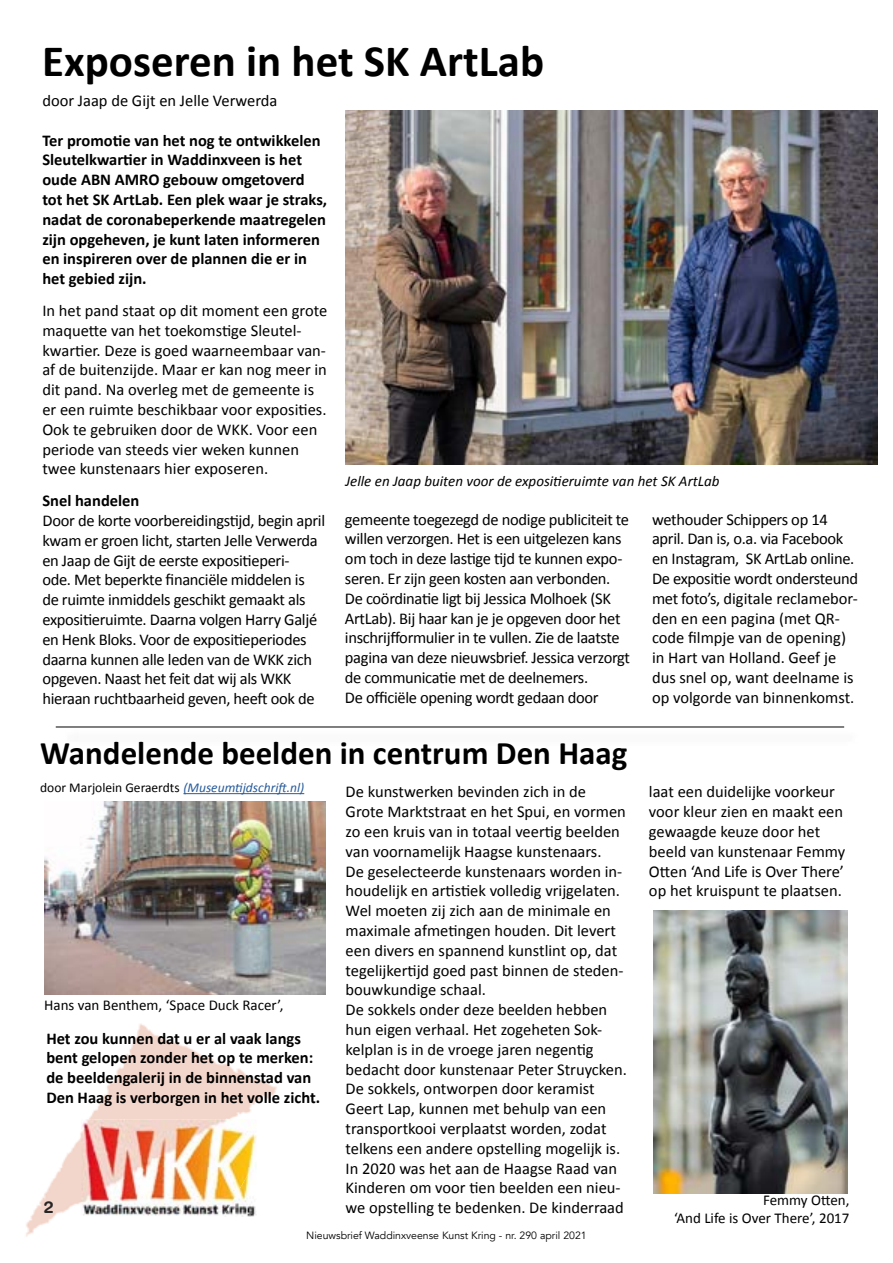
<style>
.page{position:relative;width:893px;height:1263px;background:#fff}
.page>*{position:absolute;margin:0;border:0;box-sizing:border-box;transform-origin:0 0}
.t1{font:700 45px "Calibri";color:#000}
.t2{font:700 33px "Calibri";color:#000}
.t3{font:16.5px/19.8px "Calibri";letter-spacing:-.005em;color:#000}
.t4{font:700 16.5px/19.8px "Calibri";color:#000}
.t5{font:700 16.5px "Helvetica Rounded";color:#272627}
.t6{font:15px/18px "Calibri";color:#000;text-align:right}
.t7{font:italic 15px "Calibri";color:#000}
.t8{font:13.5px "Calibri";color:#000}
.t9{font:10.5px "Avenir";color:#000}
.s1{font-style:italic;color:#275b9b}
</style>
<div class="page">
<img style="left:26px;top:1023px;width:251px;height:214px">
<img style="left:81px;top:1119px;width:175px;height:97px">
<div style="left:60px;top:729px;width:801px;height:17px;background:#fbfbfb"></div>
<hr style="left:56px;top:727px;width:788px;height:1px;background:#000">
<img style="left:345px;top:111px;width:532px;height:353px">
<img style="left:44px;top:801px;width:281px;height:193px">
<img style="left:653px;top:910px;width:195px;height:283px">
<hr style="left:183px;top:793px;width:121px;height:1px;background:#275b9b">
<h1 class="t1" style="left:42px;top:33px;width:504px">Exposeren in het SK ArtLab</h1>
<p class="t3" style="left:42px;top:91px;width:237px">door Jaap de Gijt en Jelle Verwerda</p>
<p class="t4" style="left:42px;top:130px;width:286px">Ter promotie van het nog te ontwikkelen Sleutelkwartier in Waddinxveen is het oude ABN AMRO gebouw omgetoverd tot het SK ArtLab. Een plek waar je straks, nadat de coronabeperkende maatregelen zijn opgeheven, je kunt laten informeren en inspireren over de plannen die er in het gebied zijn.</p>
<p class="t3" style="left:42px;top:301px;width:286px">In het pand staat op dit moment een grote maquette van het toekomstige Sleutel&shy;kwartier. Deze is goed waarneembaar van&shy;af de buitenzijde. Maar er kan nog meer in dit pand. Na overleg met de gemeente is er een ruimte beschikbaar voor exposities.<br>Ook te gebruiken door de WKK. Voor een periode van steeds vier weken kunnen twee kunstenaars hier exposeren.</p>
<p class="t4" style="left:42px;top:491px;width:99px">Snel handelen</p>
<p class="t3" style="left:42px;top:511px;width:284px">Door de korte voorbereidingstijd, begin april kwam er groen licht, starten Jelle Verwerda en Jaap de Gijt de eerste expositieperi-<br>ode. Met beperkte financiële middelen is de ruimte inmiddels geschikt gemaakt als expositieruimte. Daarna volgen Harry Galjé en Henk Bloks. Voor de expositieperiodes daarna kunnen alle leden van de WKK zich opgeven. Naast het feit dat wij als WKK hieraan ruchtbaarheid geven, heeft ook de</p>
<p class="t3" style="left:345px;top:509px;width:287px">gemeente toegezegd de nodige publiciteit te willen verzorgen. Het is een uitgelezen kans om toch in deze lastige tijd te kunnen expo&shy;seren. Er zijn geen kosten aan verbonden.<br>De coördinatie ligt bij Jessica Molhoek (SK ArtLab). Bij haar kan je je opgeven door het inschrijfformulier in te vullen. Zie de laatste pagina van deze nieuwsbrief. Jessica verzorgt de communicatie met de deelnemers.<br>De officiële opening wordt gedaan door</p>
<p class="t7" style="left:345px;top:470px;width:376px">Jelle en Jaap buiten voor de expositieruimte van het SK ArtLab</p>
<p class="t3" style="left:652px;top:509px;width:207px">wethouder Schippers op 14 april. Dan is, o.a. via Facebook en Instagram, SK ArtLab online.<br>De expositie wordt ondersteund met foto’s, digitale reclamebor&shy;den en een pagina (met QR&shy;code filmpje van de opening) in Hart van Holland. Geef je dus snel op, want deelname is op volgorde van binnenkomst.</p>
<h2 class="t2" style="left:40px;top:731px;width:589px">Wandelende beelden in centrum Den Haag</h2>
<p class="t8" style="left:40px;top:779px;width:265px">door Marjolein Geraerdts <span class="s1">(Museumtijdschrift.nl)</span></p>
<p class="t3" style="left:346px;top:782px;width:283px">De kunstwerken bevinden zich in de Grote Marktstraat en het Spui, en vormen zo een kruis van in totaal veertig beelden van voornamelijk Haagse kunstenaars.<br>De geselecteerde kunstenaars worden in&shy;houdelijk en artistiek volledig vrijgelaten.<br>Wel moeten zij zich aan de minimale en maximale afmetingen houden. Dit levert een divers en spannend kunstlint op, dat tegelijkertijd goed past binnen de steden&shy;bouwkundige schaal.<br>De sokkels onder deze beelden hebben hun eigen verhaal. Het zogeheten Sok&shy;kelplan is in de vroege jaren negentig bedacht door kunstenaar Peter Struycken.<br>De sokkels, ontworpen door keramist Geert Lap, kunnen met behulp van een transportkooi verplaatst worden, zodat telkens een andere opstelling mogelijk is.<br>In 2020 was het aan de Haagse Raad van Kinderen om voor tien beelden een nieu&shy;we opstelling te bedenken. De kinderraad</p>
<p class="t6" style="left:44px;top:996px;width:241px">Hans van Benthem, ‘Space Duck Racer’,</p>
<p class="t4" style="left:46px;top:1028px;width:275px">Het zou kunnen dat u er al vaak langs bent gelopen zonder het op te merken: de beeldengalerij in de binnenstad van Den Haag is verborgen in het volle zicht.</p>
<p class="t5" style="left:44px;top:1197px;width:11px">2</p>
<p class="t9" style="left:306px;top:1229px;width:282px">Nieuwsbrief Waddinxveense Kunst Kring - nr. 290 april 2021</p>
<p class="t3" style="left:649px;top:782px;width:198px">laat een duidelijke voorkeur voor kleur zien en maakt een gewaagde keuze door het beeld van kunstenaar Femmy<br>Otten ‘And Life is Over There’ op het kruispunt te plaatsen.</p>
<p class="t6" style="left:674px;top:1191px;width:177px">Femmy Otten,<br>‘And Life is Over There’, 2017</p>
</div>
